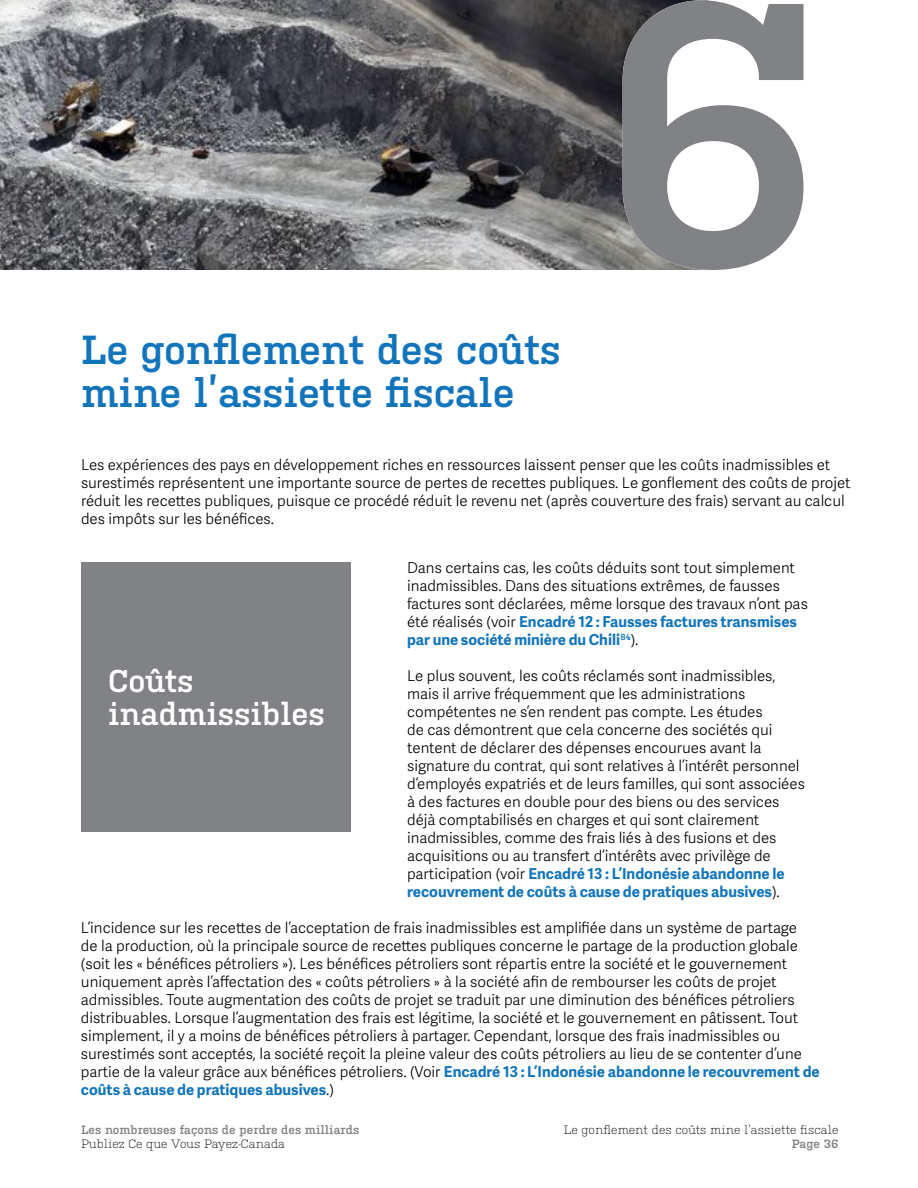
<style>
.page{position:relative;width:918px;height:1188px;background:#fff}
.page>*{position:absolute;margin:0;border:0;box-sizing:border-box;transform-origin:0 0}
.t1{font:600 40.5px/43.5px "Kulturista";color:#1275bc}
.t2{font:600 31.5px/33px "Kulturista";color:#fff}
.t3{font:300 15px/18px "Adelle Sans";color:#000}
.t4{font:300 12px "Kulturista";letter-spacing:.005em;color:#000}
.t5{font:600 12px "Kulturista";letter-spacing:.005em;color:#808285}
.s1{font-weight:700;color:#1275bc}
</style>
<div class="page">
<img style="left:0;top:0;width:623px;height:270px">
<div style="left:81px;top:562px;width:270px;height:270px;background:#808285"></div>
<svg style="left:623px;top:0;width:181px;height:270px;fill:#808285"></svg>
<h1 class="t1" style="left:81px;top:324px;width:481px">Le gonflement des coûts mine l’assiette fiscale</h1>
<p class="t3" style="left:81px;top:456px;width:771px">Les expériences des pays en développement riches en ressources laissent penser que les coûts inadmissibles et surestimés représentent une importante source de pertes de recettes publiques. Le gonflement des coûts de projet réduit les recettes publiques, puisque ce procédé réduit le revenu net (après couverture des frais) servant au calcul des impôts sur les bénéfices.</p>
<p class="t3" style="left:407px;top:558px;width:402px">Dans certains cas, les coûts déduits sont tout simplement inadmissibles. Dans des situations extrêmes, de fausses factures sont déclarées, même lorsque des travaux n’ont pas été réalisés (voir <span class="s1">Encadré 12 : Fausses factures transmises par une société minière du Chili</span><sup>84</sup>).</p>
<p class="t3" style="left:407px;top:666px;width:399px">Le plus souvent, les coûts réclamés sont inadmissibles, mais il arrive fréquemment que les administrations compétentes ne s’en rendent pas compte. Les études<br>de cas démontrent que cela concerne des sociétés qui tentent de déclarer des dépenses encourues avant la signature du contrat, qui sont relatives à l’intérêt personnel d’employés expatriés et de leurs familles, qui sont associées à des factures en double pour des biens ou des services déjà comptabilisés en charges et qui sont clairement inadmissibles, comme des frais liés à des fusions et des acquisitions ou au transfert d’intérêts avec privilège de participation (voir <span class="s1">Encadré 13 : L’Indonésie abandonne le recouvrement de coûts à cause de pratiques abusives</span>).</p>
<p class="t3" style="left:81px;top:918px;width:740px">L’incidence sur les recettes de l’acceptation de frais inadmissibles est amplifiée dans un système de partage<br>de la production, où la principale source de recettes publiques concerne le partage de la production globale (soit les « bénéfices pétroliers »). Les bénéfices pétroliers sont répartis entre la société et le gouvernement uniquement après l’affectation des « coûts pétroliers » à la société afin de rembourser les coûts de projet admissibles. Toute augmentation des coûts de projet se traduit par une diminution des bénéfices pétroliers distribuables. Lorsque l’augmentation des frais est légitime, la société et le gouvernement en pâtissent. Tout simplement, il y a moins de bénéfices pétroliers à partager. Cependant, lorsque des frais inadmissibles ou surestimés sont acceptés, la société reçoit la pleine valeur des coûts pétroliers au lieu de se contenter d’une partie de la valeur grâce aux bénéfices pétroliers. (Voir <span class="s1">Encadré 13 : L’Indonésie abandonne le recouvrement de coûts à cause de pratiques abusives</span>.)</p>
<h2 class="t2" style="left:108px;top:662px;width:218px">Coûts inadmissibles</h2>
<p class="t5" style="left:81px;top:1121px;width:280px">Les nombreuses façons de perdre des milliards</p>
<p class="t4" style="left:81px;top:1135px;width:206px">Publiez Ce que Vous Payez-Canada</p>
<p class="t4" style="left:564px;top:1121px;width:276px">Le gonflement des coûts mine l’assiette fiscale</p>
<p class="t5" style="left:792px;top:1135px;width:48px">Page 36</p>
</div>
